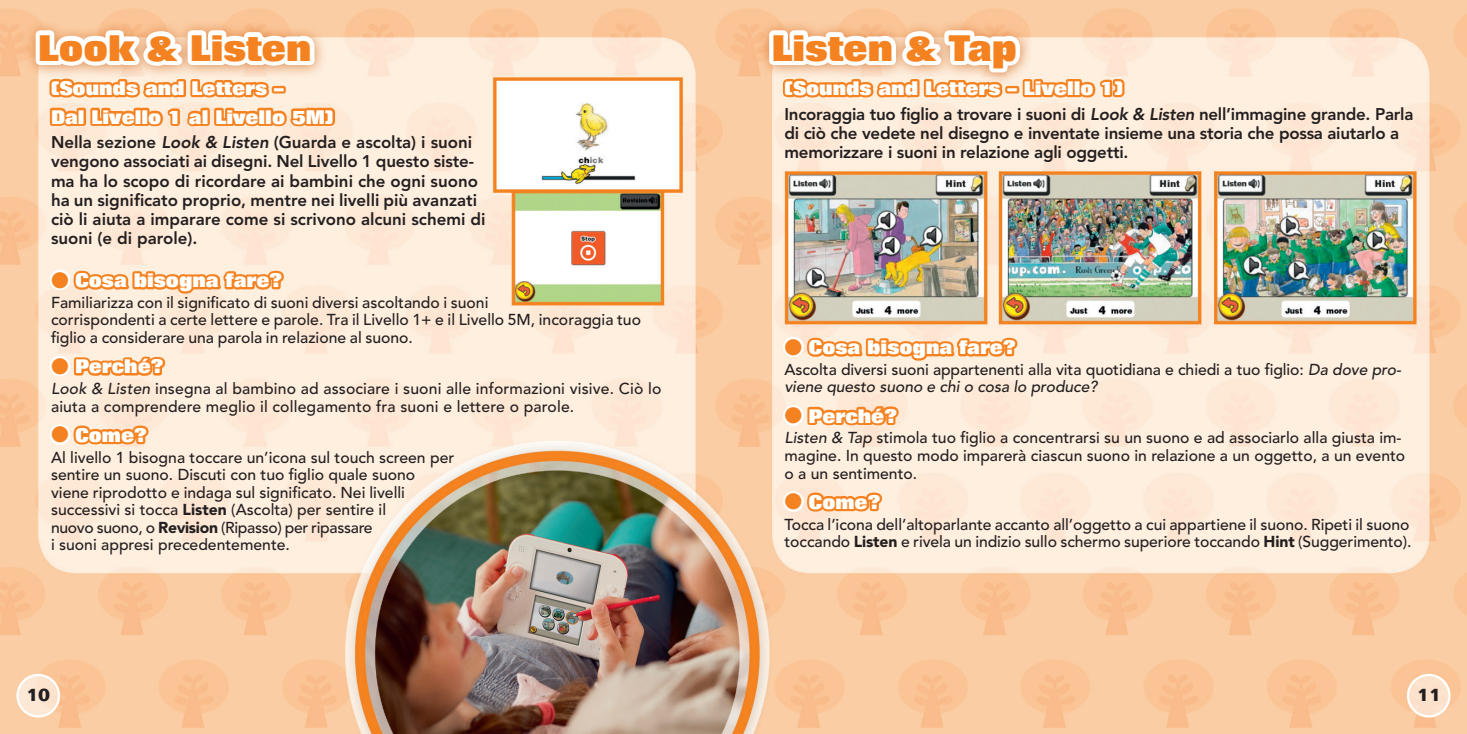
<style>
.page{position:relative;width:1467px;height:734px;background:#fff}
.page>*{position:absolute;margin:0;border:0;box-sizing:border-box;transform-origin:0 0}
.t1{font:800 36px "Folio LT";color:#f58220}
.t2{font:800 19.12px/28.8px "Folio LT";color:#fff}
.t3{font:700 18px "Folio LT";color:#231f20}
.t4{font:800 16.88px/19.1px "Avenir LT";letter-spacing:-.005em;color:#231f20}
.t5{font:500 15.75px/17.6px "Avenir LT";color:#231f20}
.s1{font-style:italic}
.s2{color:#f58220}
.s3{font-weight:900}
</style>
<div class="page">
<img style="left:0;top:0;width:1467px;height:733px">
<svg style="left:46px;top:252px;width:240px;height:49px;background:#fbd1ab"></svg>
<svg style="left:46px;top:352px;width:121px;height:36px;background:#fbcca2"></svg>
<svg style="left:46px;top:421px;width:105px;height:29px;background:#fac699"></svg>
<div style="left:24px;top:19px;width:304px;height:60px;background:#d3691a;opacity:.75"></div>
<svg style="left:31px;top:13px;width:306px;height:170px;background:#fbd7b8"></svg>
<svg style="left:780px;top:319px;width:240px;height:49px;background:#f9c89d"></svg>
<svg style="left:780px;top:401px;width:121px;height:36px;background:#facaa0"></svg>
<svg style="left:780px;top:488px;width:104px;height:29px;background:#fac496"></svg>
<div style="left:757px;top:18px;width:276px;height:68px;background:#d3691a;opacity:.75"></div>
<svg style="left:765px;top:0;width:362px;height:150px;background:#fbd9bc"></svg>
<svg style="left:18px;top:674px;width:41px;height:42px"></svg>
<div style="left:16px;top:673px;width:44px;height:44px;border:2px solid #fff;border-radius:50%"></div>
<svg style="left:1408px;top:674px;width:41px;height:42px"></svg>
<div style="left:1407px;top:673px;width:44px;height:44px;border:2px solid #fff;border-radius:50%"></div>
<h1 class="t1" style="left:38px;top:27px;width:275px">Look &amp; Listen</h1>
<p class="t2" style="left:51px;top:74px;width:284px">(Sounds and Letters –<br>Dal Livello 1 al Livello 5M)</p>
<p class="t4" style="left:51px;top:133px;width:436px">Nella sezione <span class="s1">Look &amp; Listen</span> (Guarda e ascolta) i suoni vengono associati ai disegni. Nel Livello 1 questo siste&shy;ma ha lo scopo di ricordare ai bambini che ogni suono ha un significato proprio, mentre nei livelli più avanzati ciò li aiuta a imparare come si scrivono alcuni schemi di suoni (e di parole).</p>
<p class="t2" style="left:51px;top:266px;width:233px"><span class="s2">●</span> Cosa bisogna fare?</p>
<p class="t5" style="left:51px;top:294px;width:592px">Familiarizza con il significato di suoni diversi ascoltando i suoni<br>corrispondenti a certe lettere e parole. Tra il Livello 1+ e il Livello 5M, incoraggia tuo figlio a considerare una parola in relazione al suono.</p>
<p class="t2" style="left:51px;top:352px;width:114px"><span class="s2">●</span> Perché?</p>
<p class="t5" style="left:51px;top:380px;width:612px"><span class="s1">Look &amp; Listen</span> insegna al bambino ad associare i suoni alle informazioni visive. Ciò lo aiuta a comprendere meglio il collegamento fra suoni e lettere o parole.</p>
<p class="t2" style="left:51px;top:421px;width:97px"><span class="s2">●</span> Come?</p>
<p class="t5" style="left:51px;top:448px;width:405px">Al livello 1 bisogna toccare un’icona sul touch screen per sentire un suono. Discuti con tuo figlio quale suono viene riprodotto e indaga sul significato. Nei livelli successivi si tocca <span class="s3">Listen</span> (Ascolta) per sentire il<br>nuovo suono, o <span class="s3">Revision</span> (Ripasso) per ripassare<br>i suoni appresi precedentemente.</p>
<h1 class="t1" style="left:772px;top:27px;width:247px">Listen &amp; Tap</h1>
<p class="t2" style="left:784px;top:74px;width:340px">(Sounds and Letters – Livello 1)</p>
<p class="t4" style="left:784px;top:104px;width:630px">Incoraggia tuo figlio a trovare i suoni di <span class="s1">Look &amp; Listen</span> nell’immagine grande. Parla di ciò che vedete nel disegno e inventate insieme una storia che possa aiutarlo a memorizzare i suoni in relazione agli oggetti.</p>
<p class="t2" style="left:784px;top:333px;width:233px"><span class="s2">●</span> Cosa bisogna fare?</p>
<p class="t5" style="left:784px;top:361px;width:618px">Ascolta diversi suoni appartenenti alla vita quotidiana e chiedi a tuo figlio: <span class="s1">Da dove pro&shy;viene questo suono e chi o cosa lo produce?</span></p>
<p class="t2" style="left:784px;top:402px;width:114px"><span class="s2">●</span> Perché?</p>
<p class="t5" style="left:784px;top:429px;width:622px"><span class="s1">Listen &amp; Tap</span> stimola tuo figlio a concentrarsi su un suono e ad associarlo alla giusta im&shy;magine. In questo modo imparerà ciascun suono in relazione a un oggetto, a un evento o a un sentimento.</p>
<p class="t2" style="left:784px;top:488px;width:97px"><span class="s2">●</span> Come?</p>
<p class="t5" style="left:784px;top:515px;width:628px">Tocca l’icona dell’altoparlante accanto all’oggetto a cui appartiene il suono. Ripeti il suono toccando <span class="s3">Listen</span> e rivela un indizio sullo schermo superiore toccando <span class="s3">Hint</span> (Suggerimento).</p>
<p class="t3" style="left:26px;top:683px;width:26px">10</p>
<p class="t3" style="left:1417px;top:683px;width:26px">11</p>
</div>
